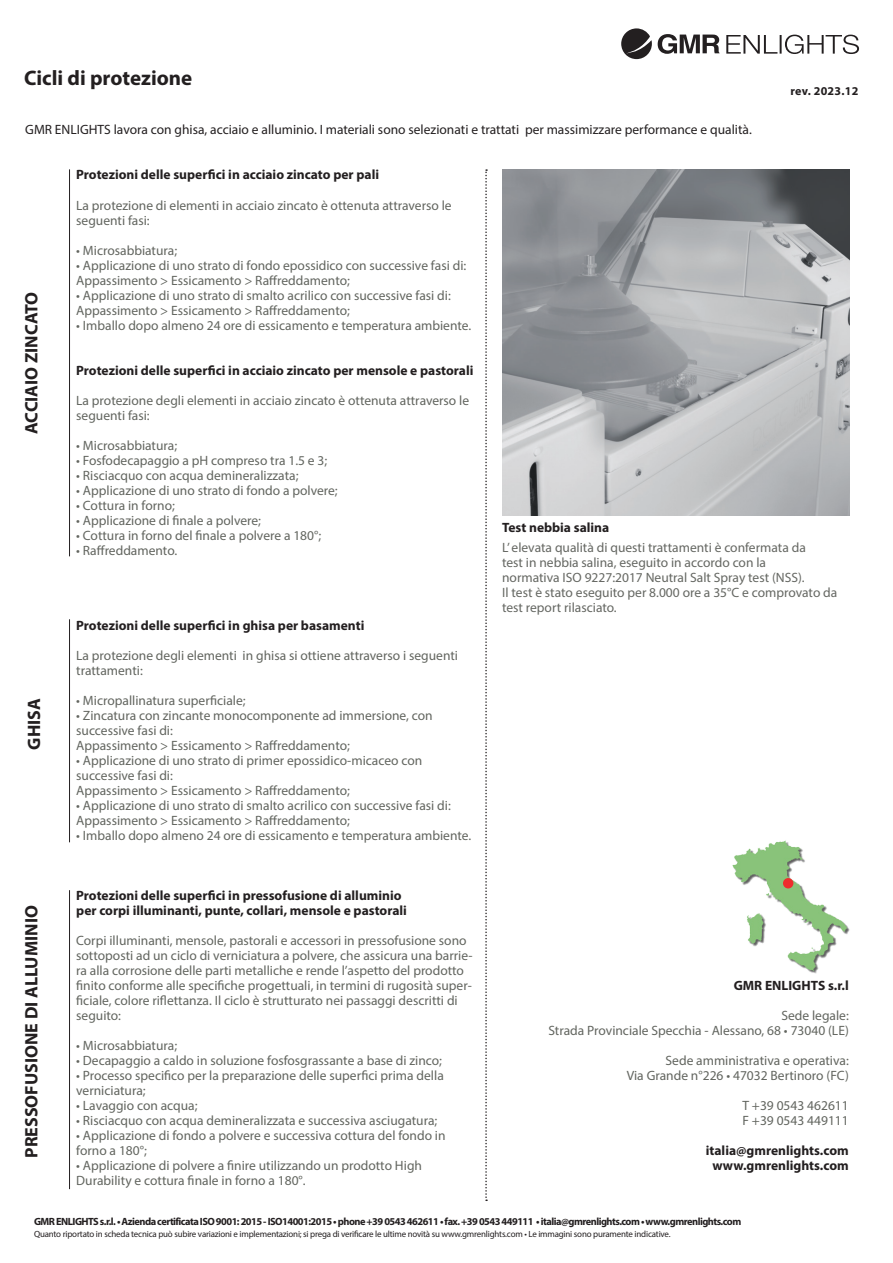
<style>
.page{position:relative;width:893px;height:1263px;background:#fff}
.page>*{position:absolute;margin:0;border:0;box-sizing:border-box;transform-origin:0 0}
.t1{font:700 21px "Myriad Pro";color:#231f20}
.t2{font:700 18px "Myriad Pro";color:#231f20}
.t3{font:13.5px/15px "Myriad Pro";color:#62655f}
.t4{font:700 13.5px/15px "Myriad Pro";color:#231f20}
.t5{font:13.5px/15px "Myriad Pro";color:#656762}
.t6{font:13.5px "Myriad Pro";color:#231f20}
.t7{font:700 12px "Myriad Pro";letter-spacing:.02em;color:#231f20}
.t8{font:700 10.5px "Myriad Pro";letter-spacing:-.05em;color:#231f20}
.t9{font:9px "Myriad Pro";letter-spacing:-.02em;color:#231f20}
</style>
<div class="page">
<svg style="left:621px;top:28px;width:31px;height:31px"></svg>
<svg style="left:658px;top:34px;width:61px;height:20px"></svg>
<svg style="left:726px;top:35px;width:133px;height:19px"></svg>
<hr style="left:69px;top:169px;width:1px;height:387px;background:#231f20">
<svg style="left:485px;top:169px;width:2px;height:1032px"></svg>
<hr style="left:69px;top:619px;width:1px;height:223px;background:#231f20">
<hr style="left:69px;top:890px;width:1px;height:299px;background:#231f20">
<img style="left:503px;top:169px;width:346px;height:347px">
<img style="left:732px;top:840px;width:118px;height:134px">
<div style="left:783px;top:878px;width:10px;height:10px;background:#ee2d2d;border-radius:50%"></div>
<h1 class="t1" style="left:24px;top:64px;width:170px">Cicli di protezione</h1>
<p class="t6" style="left:25px;top:121px;width:728px">GMR ENLIGHTS lavora con ghisa, acciaio e alluminio. I materiali sono selezionati e trattati per massimizzare performance e qualità.</p>
<p class="t7" style="left:790px;top:83px;width:69px">rev. 2023.12</p>
<h2 class="t2" style="left:20px;top:434px;width:144px;rotate:-90deg">ACCIAIO ZINCATO</h2>
<h2 class="t2" style="left:22px;top:749px;width:53px;rotate:-90deg">GHISA</h2>
<h2 class="t2" style="left:20px;top:1158px;width:254px;rotate:-90deg">PRESSOFUSIONE DI ALLUMINIO</h2>
<p class="t4" style="left:76px;top:167px;width:304px">Protezioni delle superfici in acciaio zincato per pali</p>
<p class="t3" style="left:76px;top:197px;width:377px">La protezione di elementi in acciaio zincato è ottenuta attraverso le seguenti fasi:</p>
<p class="t3" style="left:76px;top:242px;width:102px">• Microsabbiatura;</p>
<p class="t3" style="left:76px;top:257px;width:392px">• Applicazione di uno strato di fondo epossidico con successive fasi di:<br>Appassimento &gt; Essicamento &gt; Raffreddamento;</p>
<p class="t3" style="left:76px;top:287px;width:376px">• Applicazione di uno strato di smalto acrilico con successive fasi di:<br>Appassimento &gt; Essicamento &gt; Raffreddamento;</p>
<p class="t3" style="left:76px;top:317px;width:397px">• Imballo dopo almeno 24 ore di essicamento e temperatura ambiente.</p>
<p class="t4" style="left:76px;top:362px;width:399px">Protezioni delle superfici in acciaio zincato per mensole e pastorali</p>
<p class="t3" style="left:76px;top:392px;width:394px">La protezione degli elementi in acciaio zincato è ottenuta attraverso le seguenti fasi:</p>
<p class="t3" style="left:76px;top:437px;width:102px">• Microsabbiatura;</p>
<p class="t3" style="left:76px;top:452px;width:253px">• Fosfodecapaggio a pH compreso tra 1.5 e 3;</p>
<p class="t3" style="left:76px;top:467px;width:224px">• Risciacquo con acqua demineralizzata;</p>
<p class="t3" style="left:76px;top:482px;width:263px">• Applicazione di uno strato di fondo a polvere;</p>
<p class="t3" style="left:76px;top:497px;width:100px">• Cottura in forno;</p>
<p class="t3" style="left:76px;top:512px;width:186px">• Applicazione di finale a polvere;</p>
<p class="t3" style="left:76px;top:527px;width:246px">• Cottura in forno del finale a polvere a 180°;</p>
<p class="t3" style="left:76px;top:542px;width:102px">• Raffreddamento.</p>
<p class="t4" style="left:76px;top:617px;width:290px">Protezioni delle superfici in ghisa per basamenti</p>
<p class="t3" style="left:76px;top:647px;width:383px">La protezione degli elementi in ghisa si ottiene attraverso i seguenti trattamenti:</p>
<p class="t3" style="left:76px;top:692px;width:171px">• Micropallinatura superficiale;</p>
<p class="t3" style="left:76px;top:707px;width:358px">• Zincatura con zincante monocomponente ad immersione, con successive fasi di:<br>Appassimento &gt; Essicamento &gt; Raffreddamento;</p>
<p class="t3" style="left:76px;top:752px;width:348px">• Applicazione di uno strato di primer epossidico-micaceo con successive fasi di:<br>Appassimento &gt; Essicamento &gt; Raffreddamento;</p>
<p class="t3" style="left:76px;top:797px;width:376px">• Applicazione di uno strato di smalto acrilico con successive fasi di:<br>Appassimento &gt; Essicamento &gt; Raffreddamento;</p>
<p class="t3" style="left:76px;top:827px;width:397px">• Imballo dopo almeno 24 ore di essicamento e temperatura ambiente.</p>
<p class="t4" style="left:76px;top:887px;width:332px">Protezioni delle superfici in pressofusione di alluminio per corpi illuminanti, punte, collari, mensole e pastorali</p>
<p class="t3" style="left:76px;top:932px;width:398px">Corpi illuminanti, mensole, pastorali e accessori in pressofusione sono sottoposti ad un ciclo di verniciatura a polvere, che assicura una barrie&shy;ra alla corrosione delle parti metalliche e rende l’aspetto del prodotto finito conforme alle specifiche progettuali, in termini di rugosità super&shy;ficiale, colore riflettanza. Il ciclo è strutturato nei passaggi descritti di seguito:</p>
<p class="t3" style="left:76px;top:1037px;width:102px">• Microsabbiatura;</p>
<p class="t3" style="left:76px;top:1052px;width:367px">• Decapaggio a caldo in soluzione fosfosgrassante a base di zinco;</p>
<p class="t3" style="left:76px;top:1067px;width:369px">• Processo specifico per la preparazione delle superfici prima della verniciatura;</p>
<p class="t3" style="left:76px;top:1097px;width:123px">• Lavaggio con acqua;</p>
<p class="t3" style="left:76px;top:1112px;width:363px">• Risciacquo con acqua demineralizzata e successiva asciugatura;</p>
<p class="t3" style="left:76px;top:1127px;width:371px">• Applicazione di fondo a polvere e successiva cottura del fondo in forno a 180°;</p>
<p class="t3" style="left:76px;top:1157px;width:347px">• Applicazione di polvere a finire utilizzando un prodotto High<br>Durability e cottura finale in forno a 180°.</p>
<p class="t4" style="left:502px;top:519px;width:109px">Test nebbia salina</p>
<p class="t5" style="left:502px;top:539px;width:337px">L’ elevata qualità di questi trattamenti è confermata da<br>test in nebbia salina, eseguito in accordo con la<br>normativa ISO 9227:2017 Neutral Salt Spray test (NSS).<br>Il test è stato eseguito per 8.000 ore a 35°C e comprovato da test report rilasciato.</p>
<p class="t4" style="left:734px;top:977px;width:117px">GMR ENLIGHTS s.r.l</p>
<p class="t3" style="left:548px;top:1007px;width:302px;text-align:right">Sede legale:<br>Strada Provinciale Specchia - Alessano, 68 • 73040 (LE)</p>
<p class="t3" style="left:627px;top:1052px;width:223px;text-align:right">Sede amministrativa e operativa:<br>Via Grande n°226 • 47032 Bertinoro (FC)</p>
<p class="t3" style="left:742px;top:1097px;width:108px">T +39 0543 462611<br>F +39 0543 449111</p>
<p class="t4" style="left:706px;top:1142px;width:144px;text-align:center">italia@gmrenlights.com www.gmrenlights.com</p>
<p class="t8" style="left:34px;top:1215px;width:709px">GMR ENLIGHTS s.r.l. • Azienda certificata ISO 9001: 2015 - ISO14001:2015 • phone +39 0543 462611 • fax. +39 0543 449111 • italia@gmrenlights.com • www.gmrenlights.com</p>
<p class="t9" style="left:34px;top:1228px;width:638px">Quanto riportato in scheda tecnica può subire variazioni e implementazioni; si prega di verificare le ultime novità su www.gmrenlights.com • Le immagini sono puramente indicative.</p>
</div>
